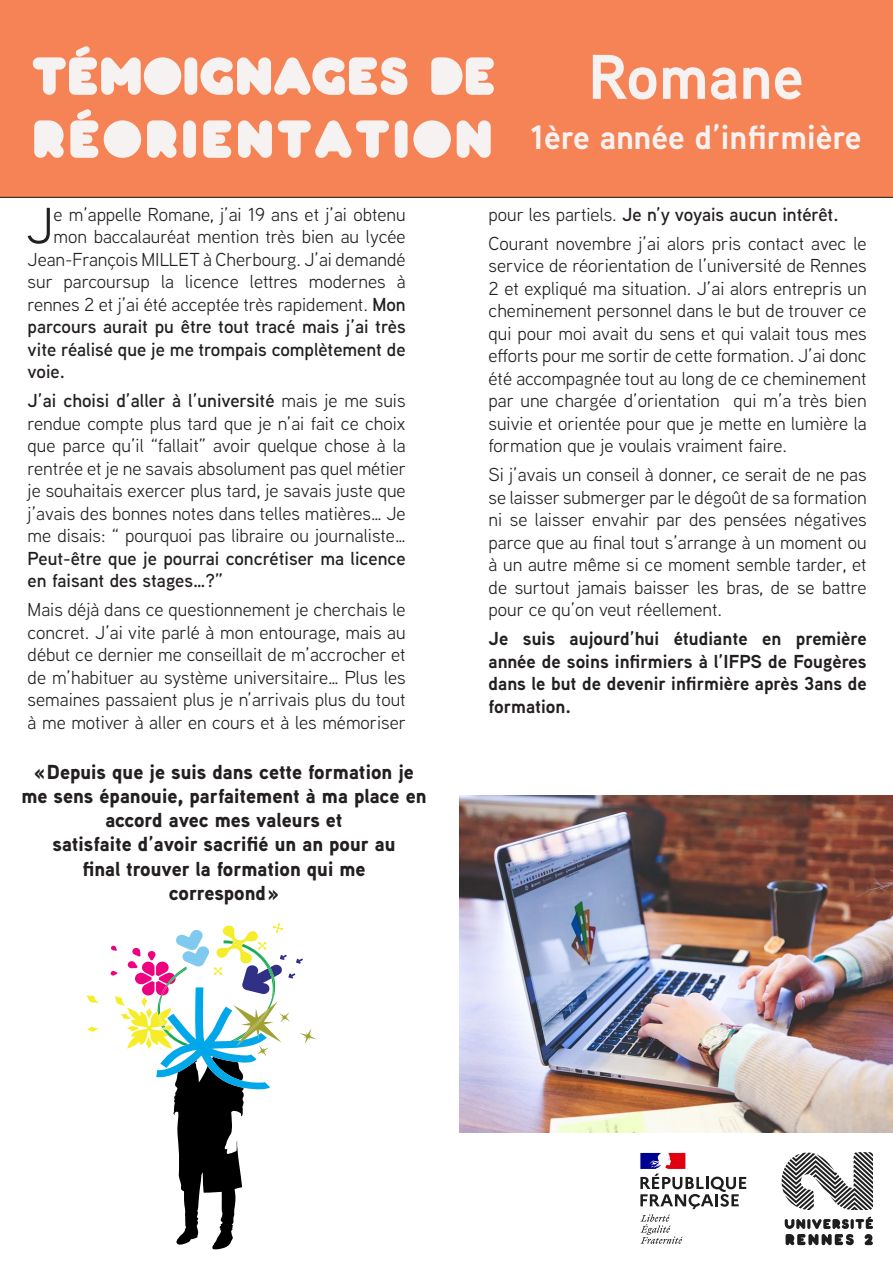
<style>
.page{position:relative;width:893px;height:1263px;background:#fff}
.page>*{position:absolute;margin:0;border:0;box-sizing:border-box;transform-origin:0 0}
.t1{font:700 63px "Aaux Next";color:#f7f2f2}
.t2{font:52.5px "Pochoir Pleine";color:#f7f2f2}
.t3{font:52.5px "Pochoir Pleine";letter-spacing:.05em;color:#f7f2f2}
.Style_de_paragraphe{font:51px "Aaux Next";color:#231f20}
.t4{font:700 33.75px "Aaux Next";color:#f7f2f2}
.t5{font:900 20.25px/24.3px "Aaux Next";color:#231f20;text-align:center}
.Style_de_paragraphe-2{font:18.75px/22.5px "Aaux Next";color:#231f20;text-align:justify}
.Style_de_paragraphe-3{font:600 18.75px "Aaux Next";color:#231f20}
.Style_de_paragraphe-4{font:700 18.75px/22.5px "Aaux Next";color:#231f20;text-align:justify}
.s1{font-weight:600}
.s2{font-weight:400}
</style>
<div class="page">
<div style="left:0;top:0;width:893px;height:198px;background:#f58355"></div>
<svg style="left:86px;top:995px;width:13px;height:8px"></svg>
<svg style="left:87px;top:1026px;width:12px;height:6px"></svg>
<svg style="left:111px;top:923px;width:205px;height:327px"></svg>
<img style="left:459px;top:796px;width:434px;height:337px">
<svg style="left:640px;top:1153px;width:106px;height:91px"></svg>
<svg style="left:782px;top:1152px;width:91px;height:58px"></svg>
<svg style="left:785px;top:1216px;width:88px;height:29px"></svg>
<p class="t2" style="left:32px;top:44px;width:465px">TÉMOIGNAGES DE</p>
<p class="t3" style="left:32px;top:107px;width:463px">RÉORIENTATION</p>
<p class="t1" style="left:588px;top:32px;width:217px">Romane</p>
<p class="t4" style="left:530px;top:113px;width:332px">1ère année d’infirmière</p>
<p class="Style_de_paragraphe" style="left:26px;top:191px;width:29px">J</p>
<p class="Style_de_paragraphe-2" style="left:53px;top:202px;width:354px">e m’appelle Romane, j’ai 19 ans et j’ai obtenu</p>
<p class="Style_de_paragraphe-2" style="left:53px;top:225px;width:354px">mon baccalauréat mention très bien au lycée</p>
<p class="Style_de_paragraphe-2" style="left:28px;top:247px;width:380px">Jean-François MILLET à Cherbourg. J’ai demandé</p>
<p class="Style_de_paragraphe-2" style="left:28px;top:270px;width:380px">sur parcoursup la licence lettres modernes à</p>
<p class="Style_de_paragraphe-2" style="left:28px;top:292px;width:380px">rennes 2 et j’ai été acceptée très rapidement. <span class="s1">Mon</span></p>
<p class="Style_de_paragraphe-3" style="left:28px;top:314px;width:379px">parcours aurait pu être tout tracé mais j’ai très</p>
<p class="Style_de_paragraphe-3" style="left:28px;top:336px;width:380px">vite réalisé que je me trompais complètement de</p>
<p class="Style_de_paragraphe-3" style="left:28px;top:359px;width:39px">voie.</p>
<p class="Style_de_paragraphe-2" style="left:28px;top:389px;width:380px"><span class="s1">J’ai choisi d’aller à l’université</span> mais je me suis rendue compte plus tard que je n’ai fait ce choix que parce qu’il “fallait” avoir quelque chose à la rentrée et je ne savais absolument pas quel métier je souhaitais exercer plus tard, je savais juste que j’avais des bonnes notes dans telles matières… Je me disais: “ pourquoi pas libraire ou journaliste… <span class="s1">Peut-être que je pourrai concrétiser ma licence en faisant des stages…?”</span></p>
<p class="Style_de_paragraphe-2" style="left:28px;top:598px;width:380px">Mais déjà dans ce questionnement je cherchais le concret. J’ai vite parlé à mon entourage, mais au début ce dernier me conseillait de m’accrocher et de m’habituer au système universitaire… Plus les semaines passaient plus je n’arrivais plus du tout à me motiver à aller en cours et à les mémoriser</p>
<p class="t5" style="left:21px;top:759px;width:406px">« Depuis que je suis dans cette formation je me sens épanouie, parfaitement à ma place en accord avec mes valeurs et<br>satisfaite d’avoir sacrifié un an pour au<br>final trouver la formation qui me<br>correspond »</p>
<p class="Style_de_paragraphe-3" style="left:489px;top:201px;width:351px"><span class="s2">pour les partiels.</span> Je n’y voyais aucun intérêt.</p>
<p class="Style_de_paragraphe-2" style="left:489px;top:231px;width:380px">Courant novembre j’ai alors pris contact avec le service de réorientation de l’université de Rennes 2 et expliqué ma situation. J’ai alors entrepris un cheminement personnel dans le but de trouver ce qui pour moi avait du sens et qui valait tous mes efforts pour me sortir de cette formation. J’ai donc été accompagnée tout au long de ce cheminement par une chargée d’orientation qui m’a très bien suivie et orientée pour que je mette en lumière la formation que je voulais vraiment faire.</p>
<p class="Style_de_paragraphe-2" style="left:489px;top:463px;width:380px">Si j’avais un conseil à donner, ce serait de ne pas se laisser submerger par le dégoût de sa formation ni se laisser envahir par des pensées négatives parce que au final tout s’arrange à un moment ou à un autre même si ce moment semble tarder, et de surtout jamais baisser les bras, de se battre pour ce qu’on veut réellement.</p>
<p class="Style_de_paragraphe-4" style="left:489px;top:627px;width:380px">Je suis aujourd’hui étudiante en première année de soins infirmiers à l’IFPS de Fougères dans le but de devenir infirmière après 3ans de formation.</p>
</div>
